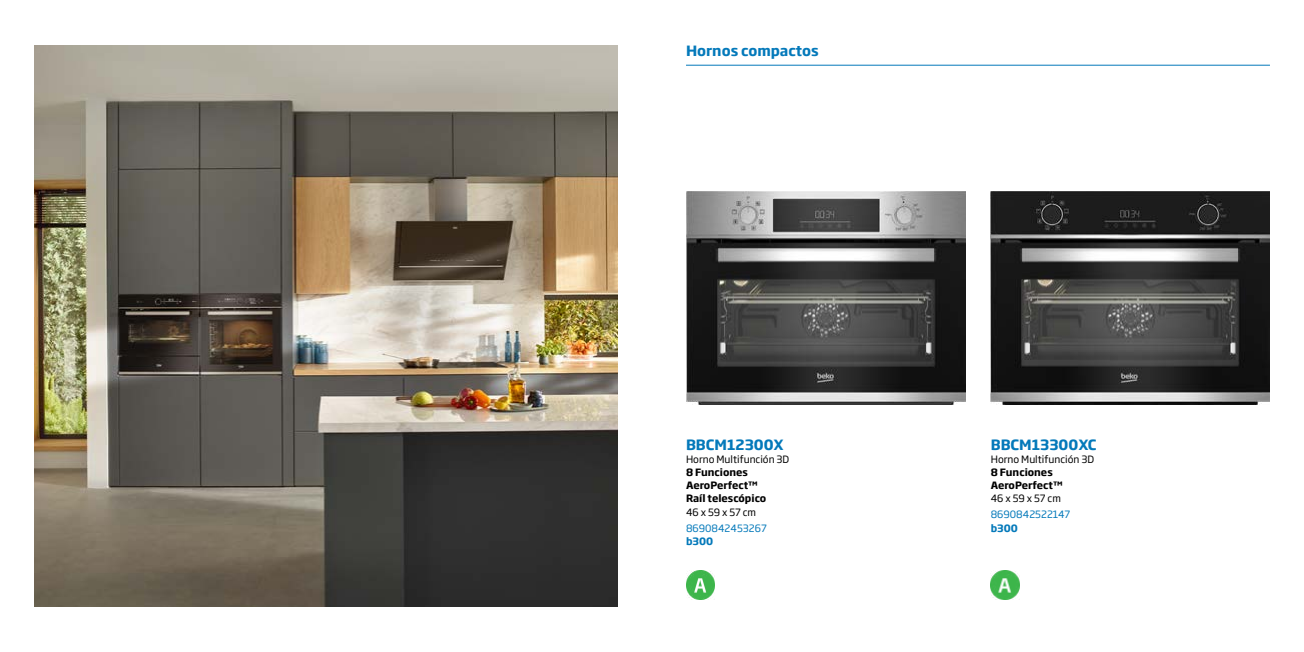
<style>
.page{position:relative;width:1304px;height:652px;background:#fff}
.page>*{position:absolute;margin:0;border:0;box-sizing:border-box;transform-origin:0 0}
.t1{font:700 14px "Soho Gothic Pro";color:#0479ba}
.t2{font:700 10px/13.2px "Soho Gothic Pro";color:#000}
.t3{font:10px "Soho Gothic Pro";color:#000}
.t4{font:10px "Soho Gothic Pro";color:#0479ba}
.t5{font:700 10px "Soho Gothic Pro";color:#0479ba}
</style>
<div class="page">
<img style="left:34px;top:45px;width:584px;height:562px">
<hr style="left:686px;top:65px;width:584px;height:1px;background:#0479ba">
<img style="left:686px;top:191px;width:279px;height:213px">
<img style="left:991px;top:191px;width:279px;height:213px">
<img style="left:686px;top:571px;width:29px;height:28px">
<img style="left:991px;top:571px;width:29px;height:28px">
<h1 class="t1" style="left:686px;top:40px;width:134px">Hornos compactos</h1>
<h1 class="t1" style="left:686px;top:433px;width:99px">BBCM12300X</h1>
<p class="t3" style="left:686px;top:451px;width:105px">Horno Multifunción 3D</p>
<p class="t2" style="left:686px;top:465px;width:82px">8 Funciones<br>AeroPerfect™<br>Raíl telescópico</p>
<p class="t3" style="left:686px;top:504px;width:72px">46 x 59 x 57 cm</p>
<p class="t4" style="left:686px;top:520px;width:82px">8690842453267</p>
<p class="t5" style="left:686px;top:533px;width:29px">b300</p>
<h1 class="t1" style="left:991px;top:433px;width:107px">BBCM13300XC</h1>
<p class="t3" style="left:991px;top:451px;width:105px">Horno Multifunción 3D</p>
<p class="t2" style="left:991px;top:465px;width:74px">8 Funciones<br>AeroPerfect™</p>
<p class="t3" style="left:991px;top:491px;width:72px">46 x 59 x 57 cm</p>
<p class="t4" style="left:991px;top:507px;width:81px">8690842522147</p>
<p class="t5" style="left:991px;top:520px;width:29px">b300</p>
</div>
